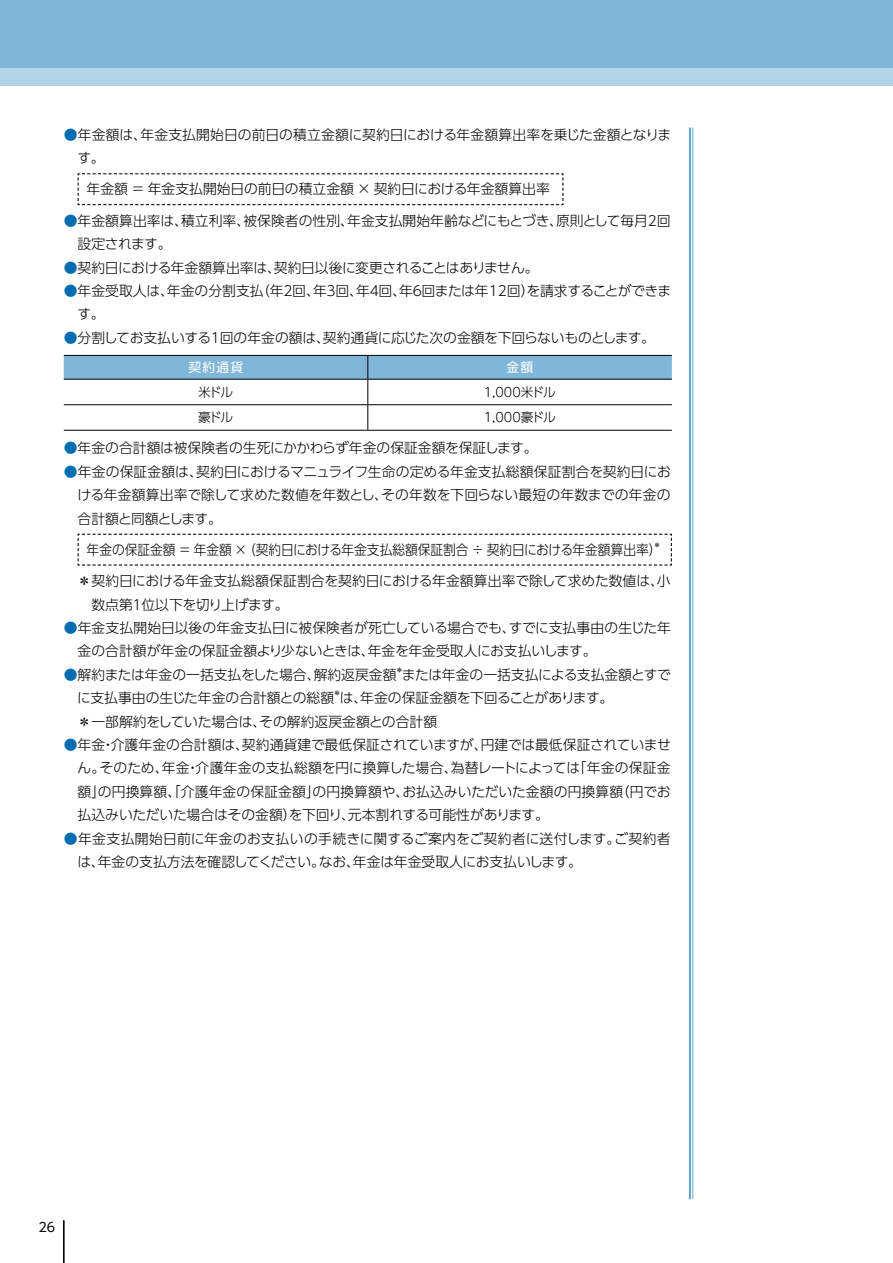
<style>
.page{position:relative;width:893px;height:1263px;background:#fff}
.page>*{position:absolute;margin:0;border:0;box-sizing:border-box;transform-origin:0 0}
.t1{font:300 13.8px/23.4px "UD Shin Go Pr 6";color:#000}
.t2{font:300 13.8px/23.4px "UD Shin Go Pr 6";letter-spacing:-.025em;color:#000}
.t3{font:300 13.8px "UD Shin Go Pr 6";letter-spacing:-.02em;color:#000}
.t4{font:300 13.8px "UD Shin Go Pr 6";color:#000;scale:.92 1}
.t5{font:300 12.75px "UD Shin Go Pr 6";letter-spacing:-.075em;color:#000}
.t6{font:12.75px "UD Shin Go Pr 6";letter-spacing:.1em;color:#fff}
.t7{font:12.75px "UD Shin Go Pr 6";color:#000}
.t8{font:300 8.1px "UD Shin Go Pr 6";color:#000}
.t9{font:300 8.1px "UD Shin Go Pr 6";color:#000;scale:.92 1}
.s1{color:#006eb0}
</style>
<div class="page">
<div style="left:0;top:0;width:893px;height:85px;background:#80b6d8"></div>
<div style="left:0;top:68px;width:893px;height:17px;background:#b3d3e7"></div>
<hr style="left:692px;top:128px;width:1px;height:1071px;background:#66a8d0">
<hr style="left:689px;top:128px;width:2px;height:1071px;background:#66a8d0">
<svg style="left:77px;top:173px;width:487px;height:33px"></svg>
<svg style="left:64px;top:355px;width:608px;height:75px"></svg>
<hr style="left:64px;top:430px;width:304px;height:1px;background:#000">
<hr style="left:368px;top:430px;width:304px;height:1px;background:#000">
<svg style="left:77px;top:533px;width:595px;height:33px"></svg>
<hr style="left:63px;top:1220px;width:1px;height:43px;background:#000">
<p class="t1" style="left:77px;top:122px;width:595px;text-indent:-14px"><span class="s1">●</span>年金額は、年金支払開始日の前日の積立金額に契約日における年金額算出率を乗じた金額となります。</p>
<p class="t1" style="left:87px;top:177px;width:465px">年金額＝年金支払開始日の前日の積立金額 × 契約日における年金額算出率</p>
<p class="t1" style="left:78px;top:208px;width:595px;text-indent:-14px"><span class="s1">●</span>年金額算出率は、積立利率、被保険者の性別、年金支払開始年齢などにもとづき、原則として毎月2回設定されます。</p>
<p class="t2" style="left:64px;top:255px;width:476px"><span class="s1">●</span>契約日における年金額算出率は、契約日以後に変更されることはありません。</p>
<p class="t2" style="left:77px;top:279px;width:595px;text-indent:-14px"><span class="s1">●</span>年金受取人は、年金の分割支払（年２回、年３回、年４回、年６回または年12回）を請求することができます。</p>
<p class="t3" style="left:64px;top:326px;width:593px"><span class="s1">●</span>分割してお支払いする1回の年金の額は、契約通貨に応じた次の金額を下回らないものとします。</p>
<p class="t6" style="left:188px;top:357px;width:56px">契約通貨</p>
<p class="t6" style="left:506px;top:357px;width:28px">金額</p>
<p class="t5" style="left:198px;top:382px;width:37px">米ドル</p>
<p class="t5" style="left:484px;top:382px;width:74px">1,000米ドル</p>
<p class="t5" style="left:198px;top:407px;width:37px">豪ドル</p>
<p class="t5" style="left:484px;top:407px;width:74px">1,000豪ドル</p>
<p class="t1" style="left:64px;top:436px;width:475px"><span class="s1">●</span>年金の合計額は被保険者の生死にかかわらず年金の保証金額を保証します。</p>
<p class="t1" style="left:77px;top:459px;width:595px;text-align:justify;text-indent:-14px"><span class="s1">●</span>年金の保証金額は、契約日におけるマニュライフ生命の定める年金支払総額保証割合を契約日における年金額算出率で除して求めた数値を年数とし、その年数を下回らない最短の年数までの年金の合計額と同額とします。</p>
<p class="t4" style="left:87px;top:538px;width:626px">年金の保証金額＝年金額 ×（契約日における年金支払総額保証割合 ÷ 契約日における年金額算出率）</p>
<p class="t9" style="left:653px;top:538px;width:10px">＊</p>
<p class="t1" style="left:91px;top:569px;width:580px;text-indent:-14px">＊契約日における年金支払総額保証割合を契約日における年金額算出率で除して求めた数値は、小数点第１位以下を切り上げます。</p>
<p class="t1" style="left:78px;top:616px;width:595px;text-indent:-14px"><span class="s1">●</span>年金支払開始日以後の年金支払日に被保険者が死亡している場合でも、すでに支払事由の生じた年金の合計額が年金の保証金額より少ないときは、年金を年金受取人にお支払いします。</p>
<p class="t1" style="left:64px;top:662px;width:609px"><span class="s1">●</span>解約または年金の一括支払をした場合、解約返戻金額または年金の一括支払による支払金額とすで</p>
<p class="t8" style="left:395px;top:663px;width:10px">＊</p>
<p class="t1" style="left:77px;top:686px;width:538px">に支払事由の生じた年金の合計額との総額は、年金の保証金額を下回ることがあります。</p>
<p class="t8" style="left:333px;top:687px;width:10px">＊</p>
<p class="t1" style="left:78px;top:709px;width:361px">＊一部解約をしていた場合は、その解約返戻金額との合計額</p>
<p class="t1" style="left:78px;top:732px;width:595px;text-align:justify;text-indent:-14px"><span class="s1">●</span>年金・介護年金の合計額は、契約通貨建で最低保証されていますが、円建では最低保証されていません。そのため、年金・介護年金の支払総額を円に換算した場合、為替レートによっては「年金の保証金額」の円換算額、「介護年金の保証金額」の円換算額や、お払込みいただいた金額の円換算額（円でお払込みいただいた場合はその金額）を下回り、元本割れする可能性があります。</p>
<p class="t1" style="left:77px;top:826px;width:595px;text-indent:-14px"><span class="s1">●</span>年金支払開始日前に年金のお支払いの手続きに関するご案内をご契約者に送付します。ご契約者は、年金の支払方法を確認してください。なお、年金は年金受取人にお支払いします。</p>
<p class="t7" style="left:38px;top:1216px;width:18px">26</p>
</div>
